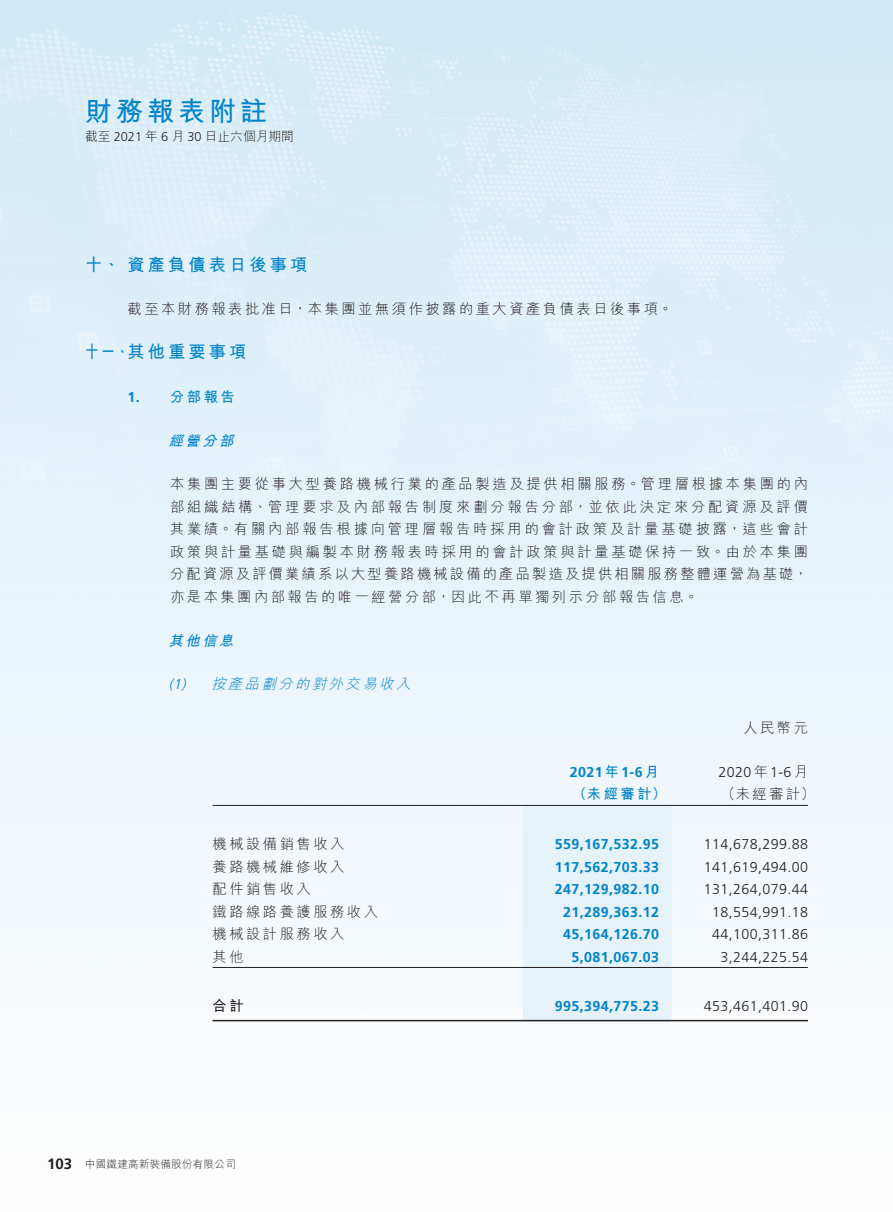
<style>
.page{position:relative;width:893px;height:1212px;background:#fff}
.page>*{position:absolute;margin:0;border:0;box-sizing:border-box;transform-origin:0 0}
.t1{font:700 27px "M Hei HK";letter-spacing:.15em;color:#0083ca}
._01_Heading_1{font:700 17.25px "M Hei HK";letter-spacing:.18em;color:#0083ca}
._01_Heading_1-2{font:700 17.25px "M Hei HK";letter-spacing:.18em;color:#0083ca;scale:.8 1}
.t2{font:700 15px "Frutiger LT Std";color:#231f20}
._00_Body_text{font:300 14.25px/22.5px "M Hei HK";letter-spacing:.18em;color:#231f20;text-align:justify}
._50_Table_Body{font:300 14.25px "Frutiger LT Std";letter-spacing:.03em;color:#231f20}
._50_Table_Body-2{font:700 14.25px "Frutiger LT Std";letter-spacing:.03em;color:#0083ca}
._50_Table_Body-3{font:300 14.25px "M Hei HK";letter-spacing:.18em;color:#231f20}
._04_Heading_4{font:italic 300 14.25px "M Hei HK";color:#0083ca}
._03_Heading_3{font:italic 700 14.25px "M Hei HK";color:#0083ca}
._50_Table_Body-4{font:700 14.25px "M Hei HK";color:#0083ca}
._02_Heading_2{font:700 14.25px "M Hei HK";color:#0083ca}
._04_Heading_4-2{font:italic 300 14.25px "Frutiger LT Std";color:#0083ca}
._02_Heading_2-2{font:700 14.25px "Frutiger LT Std";color:#0083ca}
._50_Table_Body-5{font:700 14.25px "M Hei HK";color:#231f20}
.t3{font:300 12.75px "M Hei HK";color:#231f20}
.t4{font:300 10.5px "M Hei HK";letter-spacing:.03em;color:#231f20}
.s1{font-family:"Frutiger LT Std"}
.s2{font-family:"M Hei HK"}
</style>
<div class="page">
<div style="left:523px;top:806px;width:149px;height:214px;background:#e6f2fa"></div>
<hr style="left:213px;top:805px;width:310px;height:1px;background:#231f20">
<hr style="left:523px;top:805px;width:149px;height:1px;background:#231f20">
<hr style="left:672px;top:805px;width:136px;height:1px;background:#231f20">
<hr style="left:213px;top:967px;width:310px;height:1px;background:#231f20">
<hr style="left:523px;top:967px;width:149px;height:1px;background:#231f20">
<hr style="left:672px;top:967px;width:136px;height:1px;background:#231f20">
<hr style="left:213px;top:1020px;width:310px;height:1px;background:#231f20">
<hr style="left:523px;top:1020px;width:149px;height:1px;background:#231f20">
<hr style="left:672px;top:1020px;width:136px;height:1px;background:#231f20">
<h1 class="t1" style="left:85px;top:91px;width:184px">財務報表附註</h1>
<p class="t3" style="left:85px;top:130px;width:210px">截至 <span class="s1">2021</span> 年 <span class="s1">6</span> 月 <span class="s1">30</span> 日止六個月期間</p>
<p class="_01_Heading_1" style="left:85px;top:252px;width:224px">十、資產負債表日後事項</p>
<p class="_00_Body_text" style="left:128px;top:298px;width:546px">截至本財務報表批准日，本集團並無須作披露的重大資產負債表日後事項。</p>
<p class="_01_Heading_1-2" style="left:85px;top:339px;width:203px">十一、其他重要事項</p>
<p class="_02_Heading_2" style="left:170px;top:386px;width:66px">分部報告</p>
<p class="_02_Heading_2-2" style="left:128px;top:388px;width:14px">1.</p>
<p class="_03_Heading_3" style="left:169px;top:430px;width:70px">經營分部</p>
<p class="_00_Body_text" style="left:170px;top:473px;width:639px">本集團主要從事大型養路機械行業的產品製造及提供相關服務。管理層根據本集團的內部組織結構、管理要求及內部報告制度來劃分報告分部，並依此決定來分配資源及評價其業績。有關內部報告根據向管理層報告時採用的會計政策及計量基礎披露，這些會計政策與計量基礎與編製本財務報表時採用的會計政策與計量基礎保持一致。由於本集團分配資源及評價業績系以大型養路機械設備的產品製造及提供相關服務整體運營為基礎，亦是本集團內部報告的唯一經營分部，因此不再單獨列示分部報告信息。</p>
<p class="_03_Heading_3" style="left:169px;top:630px;width:70px">其他信息</p>
<p class="_04_Heading_4" style="left:211px;top:677px;width:204px">按產品劃分的對外交易收入</p>
<p class="_04_Heading_4-2" style="left:169px;top:676px;width:18px">1(</p>
<p class="_04_Heading_4-2" style="left:182px;top:676px;width:9px">)</p>
<p class="_50_Table_Body-2" style="left:570px;top:764px;width:91px">2021<span class="s2">年</span>1-6<span class="s2">月</span></p>
<p class="_00_Body_text" style="left:743px;top:716px;width:66px">人民幣元</p>
<p class="_50_Table_Body" style="left:719px;top:764px;width:91px">2020 <span class="s2">年</span>1-6<span class="s2">月</span></p>
<p class="_50_Table_Body-4" style="left:572px;top:784px;width:95px">（未經審計）</p>
<p class="_50_Table_Body-3" style="left:721px;top:787px;width:95px">（未經審計(</p>
<p class="_50_Table_Body-3" style="left:213px;top:836px;width:133px">機械設備銷售收入</p>
<p class="_50_Table_Body-2" style="left:555px;top:836px;width:106px">559,167,532.95</p>
<p class="_50_Table_Body" style="left:704px;top:836px;width:106px">114,678,299.88</p>
<p class="_50_Table_Body-3" style="left:213px;top:859px;width:133px">養路機械維修收入</p>
<p class="_50_Table_Body-2" style="left:555px;top:858px;width:106px">117,562,703.33</p>
<p class="_50_Table_Body" style="left:704px;top:858px;width:106px">141,619,494.00</p>
<p class="_50_Table_Body-3" style="left:213px;top:881px;width:100px">配件銷售收入</p>
<p class="_50_Table_Body-2" style="left:555px;top:881px;width:106px">247,129,982.10</p>
<p class="_50_Table_Body" style="left:704px;top:881px;width:106px">131,264,079.44</p>
<p class="_50_Table_Body-3" style="left:213px;top:904px;width:167px">鐵路線路養護服務收入</p>
<p class="_50_Table_Body-2" style="left:563px;top:903px;width:97px">21,289,363.12</p>
<p class="_50_Table_Body" style="left:712px;top:903px;width:97px">18,554,991.18</p>
<p class="_50_Table_Body-3" style="left:213px;top:926px;width:133px">機械設計服務收入</p>
<p class="_50_Table_Body-2" style="left:563px;top:926px;width:97px">45,164,126.70</p>
<p class="_50_Table_Body" style="left:712px;top:926px;width:97px">44,100,311.86</p>
<p class="_50_Table_Body-3" style="left:213px;top:949px;width:33px">其他</p>
<p class="_50_Table_Body-2" style="left:572px;top:948px;width:89px">5,081,067.03</p>
<p class="_50_Table_Body" style="left:720px;top:948px;width:89px">3,244,225.54</p>
<p class="_50_Table_Body-5" style="left:213px;top:995px;width:33px">合計</p>
<p class="_50_Table_Body-2" style="left:555px;top:998px;width:106px">995,394,775.23</p>
<p class="_50_Table_Body" style="left:704px;top:998px;width:106px">453,461,401.90</p>
<p class="t2" style="left:47px;top:1154px;width:27px">103</p>
<p class="t4" style="left:85px;top:1159px;width:152px">中國鐵建高新裝備股份有限公司</p>
</div>
